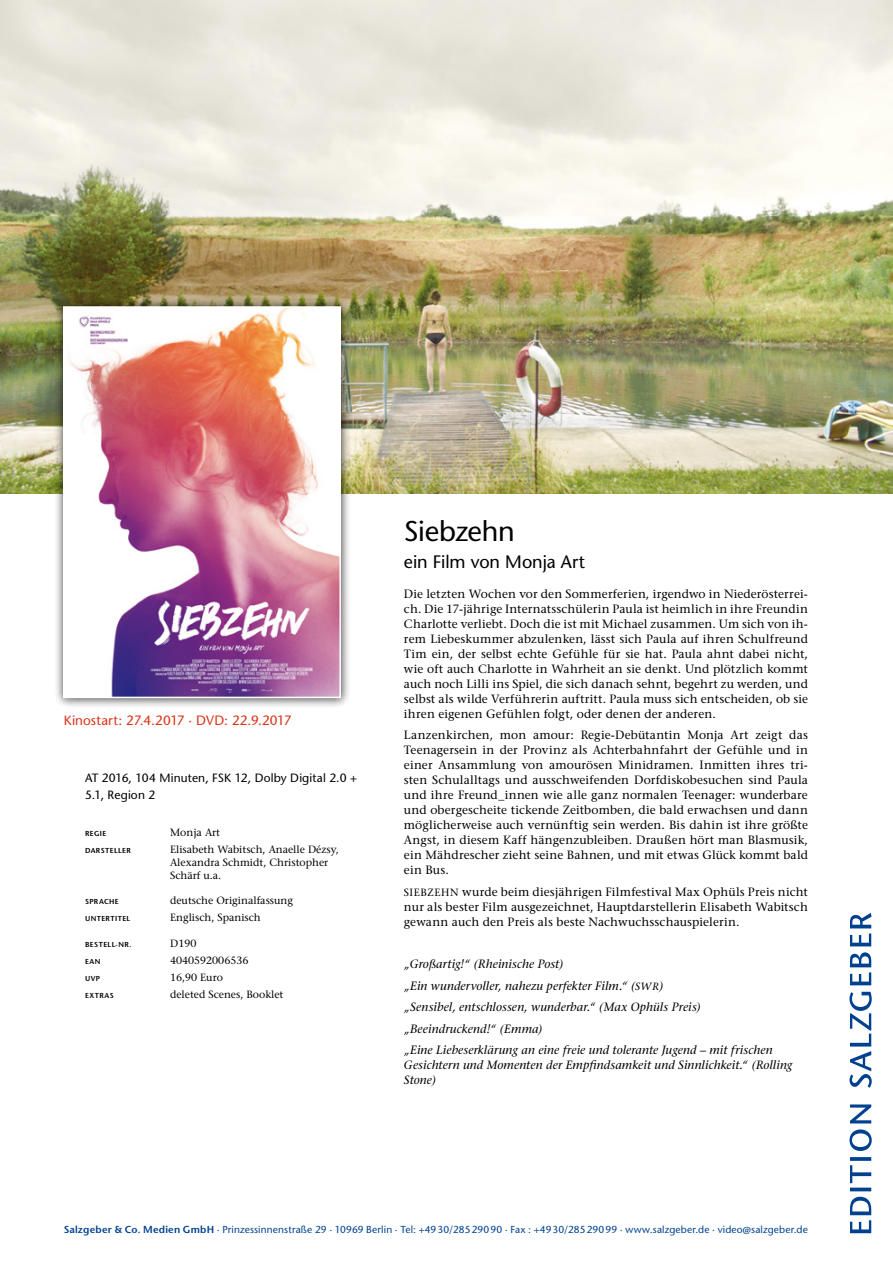
<style>
.page{position:relative;width:893px;height:1263px;background:#fff}
.page>*{position:absolute;margin:0;border:0;box-sizing:border-box;transform-origin:0 0}
.t1{font:28.5px "Stone Sans";letter-spacing:-.01em;color:#000}
.t2{font:18px "Stone Sans";letter-spacing:-.005em;color:#000}
.t3{font:13.5px "Stone Sans";color:#dc3417}
.t4{font:500 12px/15px "Stone Serif Std";letter-spacing:.015em;color:#000;text-align:justify}
.t5{font:italic 500 12px/21.5px "Stone Serif Std";letter-spacing:.01em;color:#000}
.t6{font:12px/17px "Stone Sans";letter-spacing:.01em;color:#000}
.t7{font:500 10.5px/12.8px "Stone Serif Std";color:#000}
.t8{font:10.2px "Stone Sans";letter-spacing:.015em;color:#00418f}
.t9{font:600 7.2px "Stone Sans";letter-spacing:.055em;color:#000}
.s1{font-size:10.5px}
.s2{font-weight:600}
</style>
<div class="page">
<img style="left:0;top:0;width:893px;height:493px">
<div style="left:53px;top:296px;width:298px;height:412px;background:#000;opacity:.75"></div>
<img style="left:66px;top:309px;width:272px;height:386px">
<div style="left:63px;top:306px;width:278px;height:392px;border:2px solid #fff"></div>
<svg style="left:849px;top:913px;width:23px;height:320px"></svg>
<p class="t3" style="left:64px;top:712px;width:229px">Kinostart: 27.4.2017 · DVD: 22.9.2017</p>
<p class="t6" style="left:85px;top:770px;width:273px">AT 2016, 104 Minuten, FSK 12, Dolby Digital 2.0 +<br>5.1, Region 2</p>
<p class="t9" style="left:85px;top:829px;width:23px">REGIE</p>
<p class="t7" style="left:170px;top:826px;width:52px">Monja Art</p>
<p class="t9" style="left:85px;top:846px;width:47px">DARSTELLER</p>
<p class="t7" style="left:170px;top:843px;width:170px">Elisabeth Wabitsch, Anaelle Dézsy,<br>Alexandra Schmidt, Christopher<br>Schärf u.a.</p>
<p class="t9" style="left:85px;top:897px;width:35px">SPRACHE</p>
<p class="t7" style="left:170px;top:894px;width:125px">deutsche Originalfassung</p>
<p class="t9" style="left:85px;top:914px;width:47px">UNTERTITEL</p>
<p class="t7" style="left:170px;top:911px;width:92px">Englisch, Spanisch</p>
<p class="t9" style="left:85px;top:940px;width:48px">BESTELL-NR.</p>
<p class="t7" style="left:170px;top:937px;width:28px">D190</p>
<p class="t9" style="left:85px;top:957px;width:17px">EAN</p>
<p class="t7" style="left:170px;top:954px;width:80px">4040592006536</p>
<p class="t9" style="left:85px;top:974px;width:17px">UVP</p>
<p class="t7" style="left:170px;top:971px;width:54px">16,90 Euro</p>
<p class="t9" style="left:85px;top:991px;width:30px">EXTRAS</p>
<p class="t7" style="left:170px;top:988px;width:115px">deleted Scenes, Booklet</p>
<h1 class="t1" style="left:404px;top:514px;width:112px">Siebzehn</h1>
<h2 class="t2" style="left:404px;top:551px;width:183px">ein Film von Monja Art</h2>
<p class="t4" style="left:404px;top:586px;width:405px">Die letzten Wochen vor den Sommerferien, irgendwo in Niederösterrei&shy;ch. Die 17-jährige Internatsschülerin Paula ist heimlich in ihre Freundin Charlotte verliebt. Doch die ist mit Michael zusammen. Um sich von ih&shy;rem Liebeskummer abzulenken, lässt sich Paula auf ihren Schulfreund Tim ein, der selbst echte Gefühle für sie hat. Paula ahnt dabei nicht, wie oft auch Charlotte in Wahrheit an sie denkt. Und plötzlich kommt auch noch Lilli ins Spiel, die sich danach sehnt, begehrt zu werden, und selbst als wilde Verführerin auftritt. Paula muss sich entscheiden, ob sie ihren eigenen Gefühlen folgt, oder denen der anderen.</p>
<p class="t4" style="left:404px;top:727px;width:405px">Lanzenkirchen, mon amour: Regie-Debütantin Monja Art zeigt das Teenagersein in der Provinz als Achterbahnfahrt der Gefühle und in einer Ansammlung von amourösen Minidramen. Inmitten ihres tri&shy;sten Schulalltags und ausschweifenden Dorfdiskobesuchen sind Paula und ihre Freund_innen wie alle ganz normalen Teenager: wunderbare und obergescheite tickende Zeitbomben, die bald erwachsen und dann möglicherweise auch vernünftig sein werden. Bis dahin ist ihre größte Angst, in diesem Kaff hängenzubleiben. Draußen hört man Blasmusik, ein Mähdrescher zieht seine Bahnen, und mit etwas Glück kommt bald ein Bus.</p>
<p class="t4" style="left:404px;top:884px;width:405px"><span class="s1">SIEBZEHN</span> wurde beim diesjährigen Filmfestival Max Ophüls Preis nicht nur als bester Film ausgezeichnet, Hauptdarstellerin Elisabeth Wabitsch gewann auch den Preis als beste Nachwuchsschauspielerin.</p>
<p class="t5" style="left:404px;top:954px;width:370px">„Großartig!“ (Rheinische Post)<br>„Ein wundervoller, nahezu perfekter Film.“ (<span class="s1">SWR</span>)<br>„Sensibel, entschlossen, wunderbar.“ (Max Ophüls Preis) „Beeindruckend!“ (Emma)<br>„Eine Liebeserklärung an eine freie und tolerante Jugend – mit frischen</p>
<p class="t5" style="left:404px;top:1057px;width:390px;line-height:15px">Gesichtern und Momenten der Empfindsamkeit und Sinnlichkeit.“ (Rolling<br>Stone)</p>
<p class="t8" style="left:64px;top:1223px;width:746px"><span class="s2">Salzgeber &amp; Co. Medien GmbH</span> · Prinzessinnenstraße 29 · 10969 Berlin · Tel: +4930/28529090 · Fax : +4930/28529099 · www.salzgeber.de · video@salzgeber.de</p>
</div>
